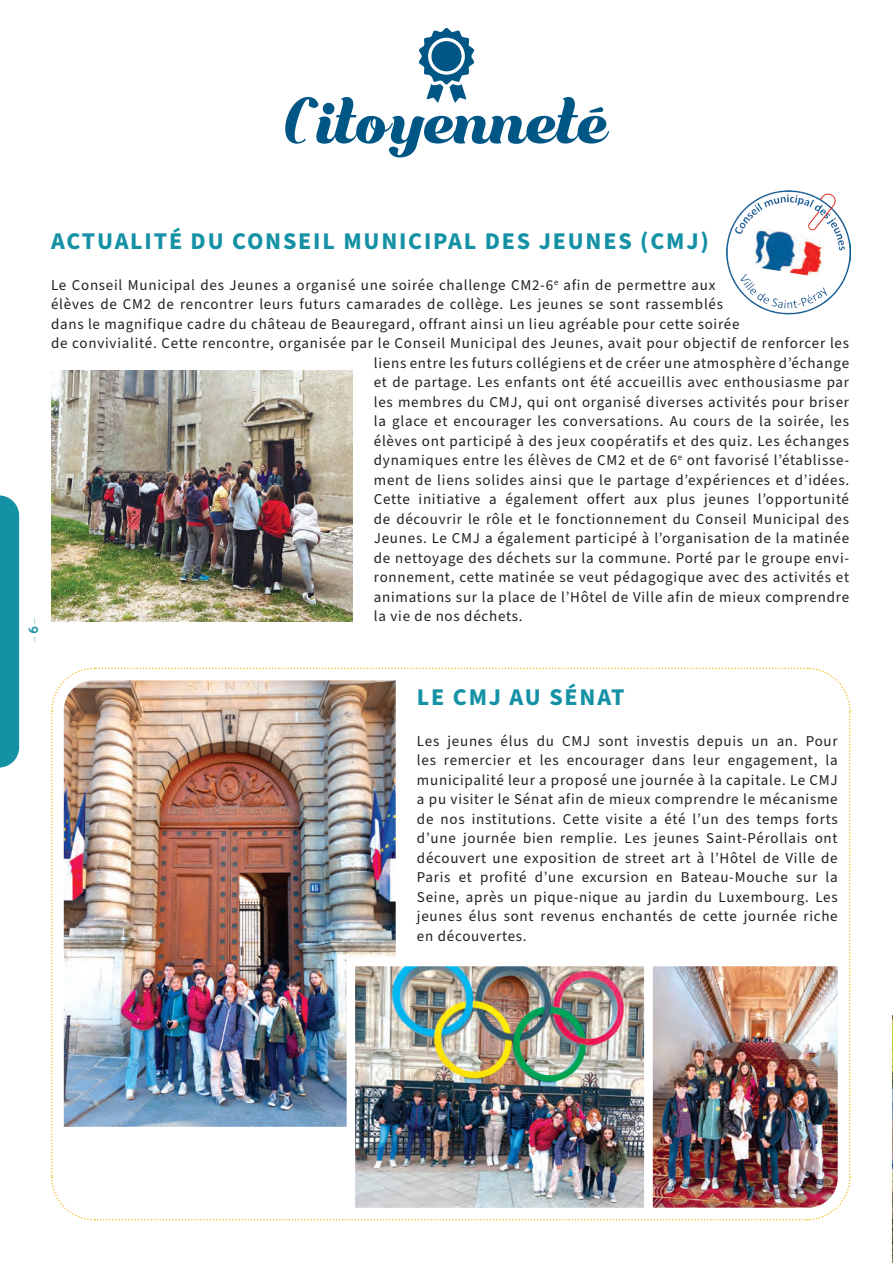
<style>
.page{position:relative;width:893px;height:1263px;background:#fff}
.page>*{position:absolute;margin:0;border:0;box-sizing:border-box;transform-origin:0 0}
.t1{font:60px "Bungasai";color:#005685}
.t2{font:700 24px "Source Sans Pro";letter-spacing:.075em;color:#1491a5}
.t3{font:15px/19.5px "Source Sans Pro";letter-spacing:.05em;color:#231f20;text-align:justify}
.t4{font:7.5px "Source Sans Pro";color:#1491a5}
.s1{font-family:"Quicksand";font-weight:700;font-size:13.5px}
</style>
<div class="page">
<svg style="left:589px;top:107px;width:14px;height:6px"></svg>
<svg style="left:418px;top:28px;width:57px;height:75px"></svg>
<div style="left:431px;top:41px;width:31px;height:30px;background:#005685;border-radius:50%"></div>
<img style="left:726px;top:190px;width:124px;height:125px">
<hr style="left:892px;top:574px;width:1px;height:247px;background:#e6eff2">
<img style="left:892px;top:1016px;width:1px;height:246px">
<img style="left:51px;top:370px;width:302px;height:251px">
<img style="left:51px;top:667px;width:800px;height:554px">
<div style="left:0;top:495px;width:19px;height:272px;background:#1491a5"></div>
<h1 class="t1" style="left:285px;top:90px;width:324px">Citoyennete</h1>
<p class="t4" style="left:28px;top:642px;width:26px;rotate:-90deg">... <span class="s1">6</span> ...</p>
<h2 class="t2" style="left:51px;top:225px;width:659px">ACTUALITÉ DU CONSEIL MUNICIPAL DES JEUNES (CMJ)</h2>
<p class="t3" style="left:51px;top:276px;width:666px">Le Conseil Municipal des Jeunes a organisé une soirée challenge CM2-6<sup>e</sup> afin de permettre aux</p>
<p class="t3" style="left:51px;top:295px;width:673px">élèves de CM2 de rencontrer leurs futurs camarades de collège. Les jeunes se sont rassemblés</p>
<p class="t3" style="left:51px;top:315px;width:690px">dans le magnifique cadre du château de Beauregard, offrant ainsi un lieu agréable pour cette soirée</p>
<p class="t3" style="left:51px;top:334px;width:800px">de convivialité. Cette rencontre, organisée par le Conseil Municipal des Jeunes, avait pour objectif de renforcer les</p>
<p class="t3" style="left:374px;top:354px;width:477px">liens entre les futurs collégiens et de créer une atmosphère d’échange</p>
<p class="t3" style="left:374px;top:373px;width:477px">et de partage. Les enfants ont été accueillis avec enthousiasme par</p>
<p class="t3" style="left:374px;top:393px;width:477px">les membres du CMJ, qui ont organisé diverses activités pour briser</p>
<p class="t3" style="left:374px;top:412px;width:477px">la glace et encourager les conversations. Au cours de la soirée, les</p>
<p class="t3" style="left:374px;top:432px;width:477px">élèves ont participé à des jeux coopératifs et des quiz. Les échanges</p>
<p class="t3" style="left:374px;top:451px;width:477px">dynamiques entre les élèves de CM2 et de 6<sup>e</sup> ont favorisé l’établisse-</p>
<p class="t3" style="left:374px;top:471px;width:477px">ment de liens solides ainsi que le partage d’expériences et d’idées.</p>
<p class="t3" style="left:374px;top:490px;width:477px">Cette initiative a également offert aux plus jeunes l’opportunité</p>
<p class="t3" style="left:374px;top:510px;width:477px">de découvrir le rôle et le fonctionnement du Conseil Municipal des</p>
<p class="t3" style="left:374px;top:529px;width:477px">Jeunes. Le CMJ a également participé à l’organisation de la matinée</p>
<p class="t3" style="left:374px;top:549px;width:477px">de nettoyage des déchets sur la commune. Porté par le groupe envi-</p>
<p class="t3" style="left:374px;top:568px;width:477px">ronnement, cette matinée se veut pédagogique avec des activités et</p>
<p class="t3" style="left:374px;top:588px;width:477px">animations sur la place de l’Hôtel de Ville afin de mieux comprendre</p>
<p class="t3" style="left:374px;top:607px;width:150px">la vie de nos déchets.</p>
<h2 class="t2" style="left:417px;top:681px;width:209px">LE CMJ AU SÉNAT</h2>
<p class="t3" style="left:417px;top:731px;width:422px">Les jeunes élus du CMJ sont investis depuis un an. Pour les remercier et les encourager dans leur engagement, la municipalité leur a proposé une journée à la capitale. Le CMJ a pu visiter le Sénat afin de mieux comprendre le mécanisme de nos institutions. Cette visite a été l’un des temps forts d’une journée bien remplie. Les jeunes Saint-Pérollais ont découvert une exposition de street art à l’Hôtel de Ville de Paris et profité d’une excursion en Bateau-Mouche sur la Seine, après un pique-nique au jardin du Luxembourg. Les jeunes élus sont revenus enchantés de cette journée riche en découvertes.</p>
</div>
